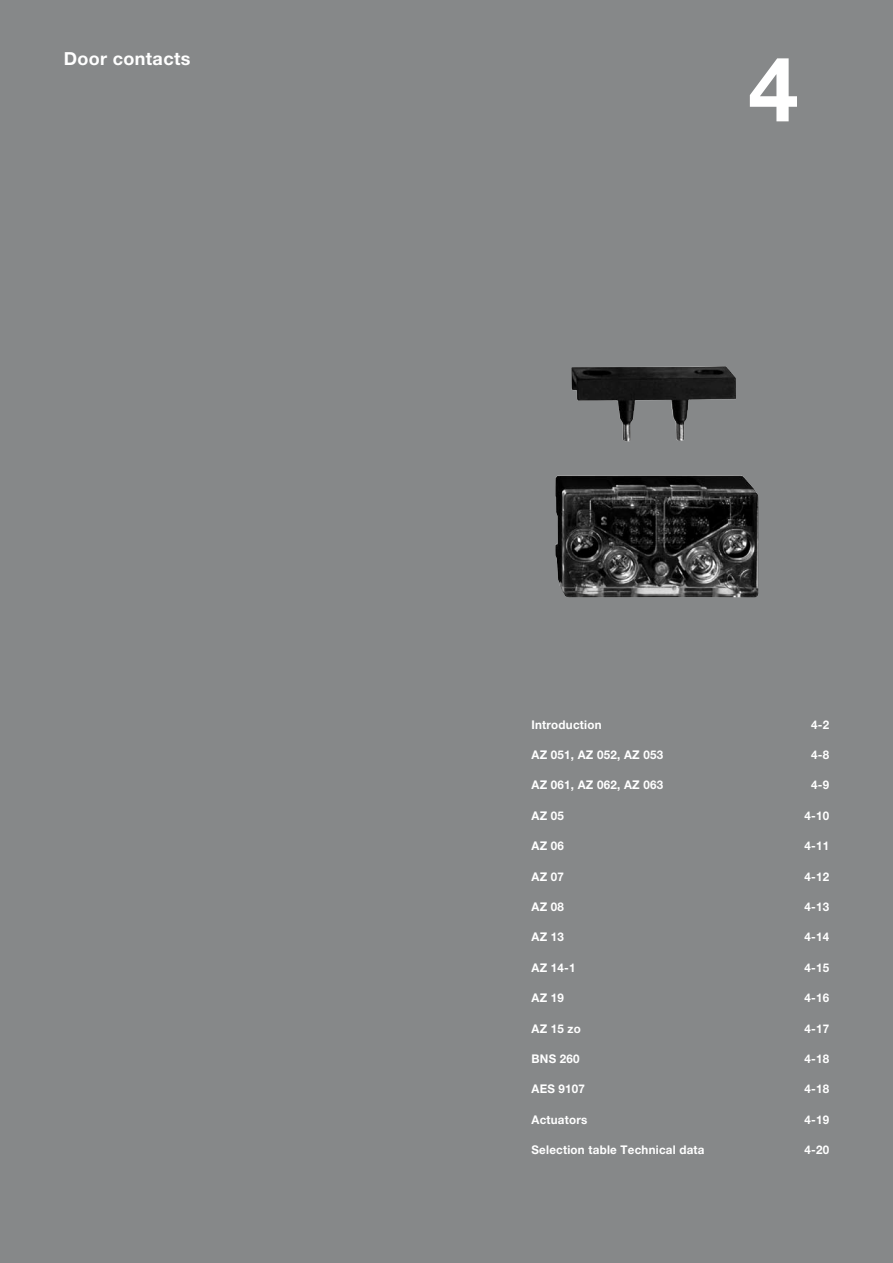
<style>
.page{position:relative;width:893px;height:1263px;background:#868889}
.page>*{position:absolute;margin:0;border:0;box-sizing:border-box;transform-origin:0 0}
.t1{font:700 90px "Helvetica Neue";color:#fff}
.t2{font:700 18px "Helvetica Neue";letter-spacing:.02em;color:#fff}
.t3{font:700 12px "Helvetica Neue";letter-spacing:.02em;color:#fff;scale:.96 1}
</style>
<div class="page">
<img style="left:555px;top:366px;width:204px;height:231px">
<h2 class="t2" style="left:64px;top:48px;width:128px">Door contacts</h2>
<h1 class="t1" style="left:748px;top:34px;width:52px">4</h1>
<p class="t3" style="left:531px;top:717px;width:75px">Introduction</p>
<p class="t3" style="left:811px;top:717px;width:20px">4-2</p>
<p class="t3" style="left:531px;top:747px;width:139px">AZ 051, AZ 052, AZ 053</p>
<p class="t3" style="left:811px;top:747px;width:20px">4-8</p>
<p class="t3" style="left:531px;top:778px;width:139px">AZ 061, AZ 062, AZ 063</p>
<p class="t3" style="left:811px;top:778px;width:20px">4-9</p>
<p class="t3" style="left:531px;top:808px;width:35px">AZ 05</p>
<p class="t3" style="left:804px;top:808px;width:27px">4-10</p>
<p class="t3" style="left:531px;top:838px;width:35px">AZ 06</p>
<p class="t3" style="left:804px;top:838px;width:27px">4-11</p>
<p class="t3" style="left:531px;top:869px;width:35px">AZ 07</p>
<p class="t3" style="left:804px;top:869px;width:27px">4-12</p>
<p class="t3" style="left:531px;top:899px;width:35px">AZ 08</p>
<p class="t3" style="left:804px;top:899px;width:27px">4-13</p>
<p class="t3" style="left:531px;top:930px;width:35px">AZ 13</p>
<p class="t3" style="left:804px;top:930px;width:27px">4-14</p>
<p class="t3" style="left:531px;top:960px;width:47px">AZ 14-1</p>
<p class="t3" style="left:804px;top:960px;width:27px">4-15</p>
<p class="t3" style="left:531px;top:990px;width:35px">AZ 19</p>
<p class="t3" style="left:804px;top:990px;width:27px">4-16</p>
<p class="t3" style="left:531px;top:1021px;width:53px">AZ 15 zo</p>
<p class="t3" style="left:804px;top:1021px;width:27px">4-17</p>
<p class="t3" style="left:531px;top:1051px;width:52px">BNS 260</p>
<p class="t3" style="left:804px;top:1051px;width:27px">4-18</p>
<p class="t3" style="left:531px;top:1082px;width:57px">AES 9107</p>
<p class="t3" style="left:804px;top:1082px;width:27px">4-18</p>
<p class="t3" style="left:531px;top:1112px;width:60px">Actuators</p>
<p class="t3" style="left:804px;top:1112px;width:27px">4-19</p>
<p class="t3" style="left:531px;top:1142px;width:182px">Selection table Technical data</p>
<p class="t3" style="left:804px;top:1142px;width:27px">4-20</p>
</div>
